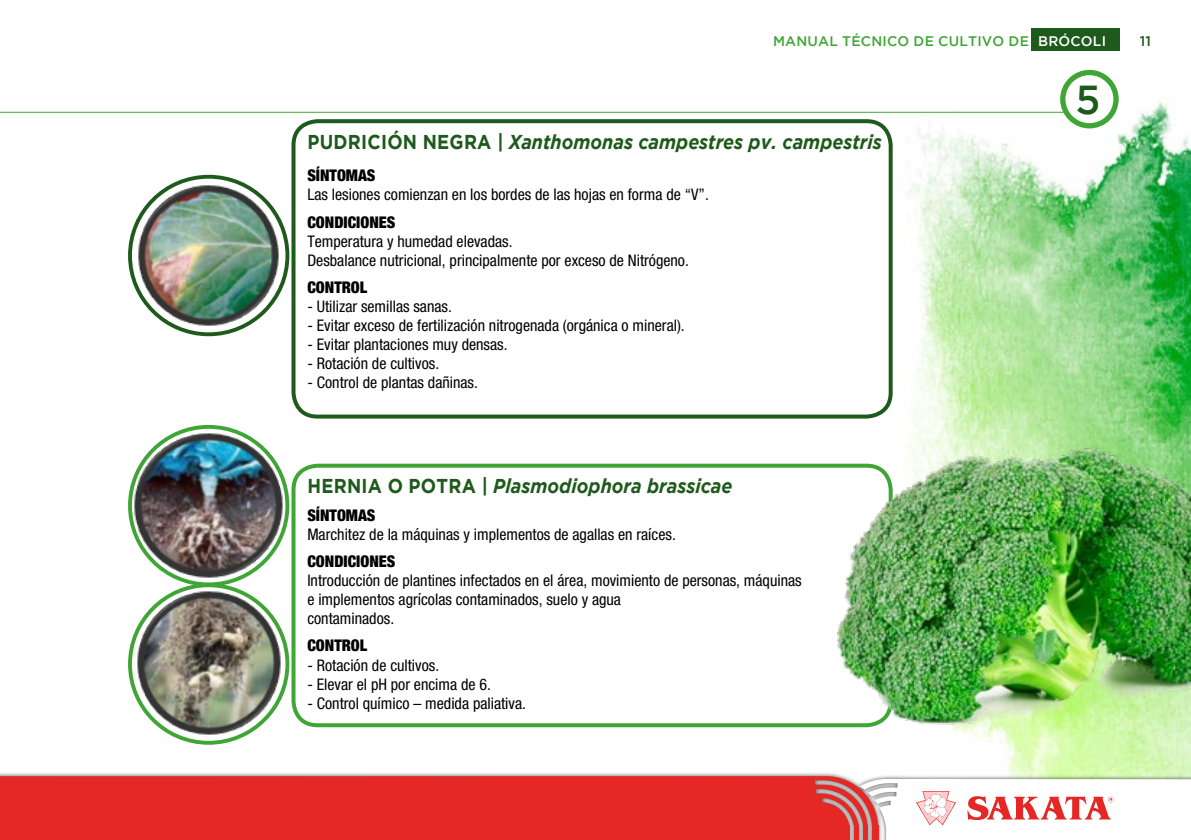
<style>
.page{position:relative;width:1191px;height:840px;background:#fff}
.page>*{position:absolute;margin:0;border:0;box-sizing:border-box;transform-origin:0 0}
.t1{font:500 40.4px "Gotham";color:#1e5a1b}
.t2{font:italic 700 20px "Gotham";color:#1e5a1b;scale:.9 1}
.t3{font:condensed 16px/19px "Helvetica Neue";color:#000}
.t4{font:900 condensed 16px "Helvetica Neue";color:#000}
.t5{font:500 14px "Gotham";color:#1e5a1b}
.t6{font:500 13.8px "Gotham";letter-spacing:.015em;color:#3fa535}
.t7{font:500 13.8px "Gotham";letter-spacing:.015em;color:#fff}
.s1{font-style:normal}
</style>
<div class="page">
<img style="left:876px;top:87px;width:315px;height:683px">
<div style="left:128px;top:175px;width:161px;height:161px;border:4px solid #1e5a1b;border-radius:50%"></div>
<div style="left:128px;top:424px;width:161px;height:162px;border:4px solid #3fa535;border-radius:50%"></div>
<div style="left:128px;top:583px;width:161px;height:161px;border:4px solid #3fa535;border-radius:50%"></div>
<hr style="left:0;top:112px;width:1108px;height:1px;background:#3fa535">
<div style="left:1062px;top:72px;width:54px;height:54px;background:#fff;border-radius:50%"></div>
<div style="left:1060px;top:70px;width:58px;height:58px;border:5px solid #3fa535;border-radius:50%"></div>
<div style="left:1031px;top:28px;width:89px;height:23px;background:#1e5a1b"></div>
<div style="left:291px;top:119px;width:601px;height:299px;border:4px solid #1e5a1b;border-radius:24px"></div>
<div style="left:291px;top:463px;width:601px;height:263px;border:4px solid #3fa535;border-radius:24px"></div>
<img style="left:132px;top:431px;width:152px;height:148px">
<img style="left:136px;top:183px;width:145px;height:144px">
<img style="left:136px;top:589px;width:147px;height:147px">
<div style="left:0;top:770px;width:1191px;height:69px;background:#000;opacity:.75"></div>
<div style="left:0;top:775px;width:878px;height:64px;background:#e52725"></div>
<svg style="left:859px;top:778px;width:332px;height:61px"></svg>
<img style="left:785px;top:399px;width:406px;height:357px">
<p class="t6" style="left:773px;top:33px;width:257px">MANUAL TÉCNICO DE CULTIVO DE</p>
<p class="t7" style="left:1038px;top:33px;width:69px">BRÓCOLI</p>
<p class="t5" style="left:1140px;top:33px;width:13px">11</p>
<p class="t2" style="left:307px;top:130px;width:639px"><span class="s1">PUDRICIÓN NEGRA</span> | Xanthomonas campestres pv. campestris</p>
<p class="t4" style="left:307px;top:162px;width:70px">SÍNTOMAS</p>
<p class="t3" style="left:307px;top:185px;width:403px">Las lesiones comienzan en los bordes de las hojas en forma de “V”.</p>
<p class="t4" style="left:307px;top:209px;width:90px">CONDICIONES</p>
<p class="t3" style="left:307px;top:231px;width:207px">Temperatura y humedad elevadas.</p>
<p class="t3" style="left:307px;top:250px;width:383px">Desbalance nutricional, principalmente por exceso de Nitrógeno.</p>
<p class="t4" style="left:307px;top:274px;width:61px">CONTROL</p>
<p class="t3" style="left:307px;top:296px;width:146px">- Utilizar semillas sanas.</p>
<p class="t3" style="left:307px;top:315px;width:379px">- Evitar exceso de fertilización nitrogenada (orgánica o mineral).</p>
<p class="t3" style="left:307px;top:334px;width:202px">- Evitar plantaciones muy densas.</p>
<p class="t3" style="left:307px;top:353px;width:133px">- Rotación de cultivos.</p>
<p class="t3" style="left:307px;top:373px;width:172px">- Control de plantas dañinas.</p>
<p class="t2" style="left:307px;top:473px;width:473px"><span class="s1">HERNIA O POTRA</span> | Plasmodiophora brassicae</p>
<p class="t4" style="left:307px;top:501px;width:70px">SÍNTOMAS</p>
<p class="t3" style="left:307px;top:524px;width:370px">Marchitez de la máquinas y implementos de agallas en raíces.</p>
<p class="t4" style="left:307px;top:548px;width:90px">CONDICIONES</p>
<p class="t3" style="left:307px;top:570px;width:496px">Introducción de plantines infectados en el área, movimiento de personas, máquinas e implementos agrícolas contaminados, suelo y agua</p>
<p class="t3" style="left:307px;top:608px;width:88px">contaminados.</p>
<p class="t4" style="left:307px;top:632px;width:61px">CONTROL</p>
<p class="t3" style="left:307px;top:655px;width:133px">- Rotación de cultivos.</p>
<p class="t3" style="left:307px;top:674px;width:185px">- Elevar el pH por encima de 6.</p>
<p class="t3" style="left:307px;top:693px;width:220px">- Control químico – medida paliativa.</p>
<p class="t1" style="left:1075px;top:77px;width:27px">5</p>
</div>
